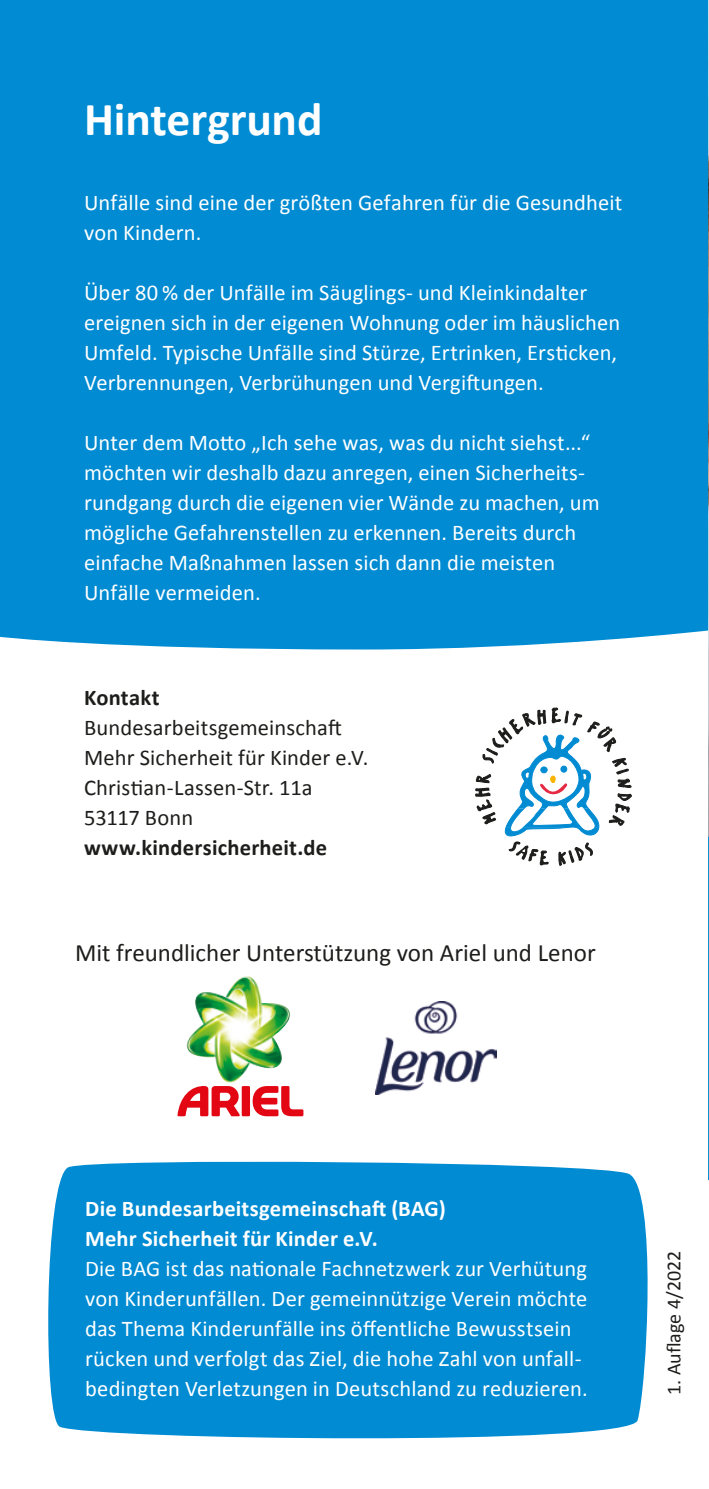
<style>
.page{position:relative;width:709px;height:1489px;background:#fff}
.page>*{position:absolute;margin:0;border:0;box-sizing:border-box;transform-origin:0 0}
.t1{font:700 47.5px "Calibri";letter-spacing:-.005em;color:#fff}
.t2{font:25px "Calibri";color:#1d1d1b}
.t3{font:22.5px/30px "Calibri";letter-spacing:.005em;color:#fff}
.t4{font:22.5px/30px "Calibri";letter-spacing:.005em;color:#1d1d1b}
.t5{font:700 22.5px/30px "Calibri";letter-spacing:.01em;color:#fff}
.t6{font:700 22.5px "Calibri";letter-spacing:.01em;color:#1d1d1b}
.t7{font:20px "Calibri";color:#1d1d1b}
</style>
<div class="page">
<svg style="left:708px;top:837px;width:1px;height:344px"></svg>
<img style="left:708px;top:0;width:1px;height:837px">
<div style="left:0;top:0;width:708px;height:649px;background:#008bd2"></div>
<div style="left:48px;top:1161px;width:600px;height:278px;background:#008bd2"></div>
<svg style="left:475px;top:707px;width:157px;height:158px"></svg>
<img style="left:375px;top:1001px;width:121px;height:93px">
<img style="left:186px;top:976px;width:104px;height:107px">
<svg style="left:177px;top:1086px;width:126px;height:30px"></svg>
<h1 class="t1" style="left:84px;top:86px;width:240px">Hintergrund</h1>
<p class="t3" style="left:84px;top:187px;width:539px">Unfälle sind eine der größten Gefahren für die Gesundheit von Kindern.</p>
<p class="t3" style="left:84px;top:277px;width:538px">Über 80 % der Unfälle im Säuglings- und Kleinkindalter ereignen sich in der eigenen Wohnung oder im häuslichen Umfeld. Typische Unfälle sind Stürze, Ertrinken, Ersticken, Verbrennungen, Verbrühungen und Vergiftungen.</p>
<p class="t3" style="left:84px;top:427px;width:517px">Unter dem Motto „Ich sehe was, was du nicht siehst...“ möchten wir deshalb dazu anregen, einen Sicherheits&shy;rundgang durch die eigenen vier Wände zu machen, um mögliche Gefahrenstellen zu erkennen. Bereits durch einfache Maßnahmen lassen sich dann die meisten Unfälle vermeiden.</p>
<p class="t6" style="left:84px;top:682px;width:77px">Kontakt</p>
<p class="t4" style="left:84px;top:712px;width:286px">Bundesarbeitsgemeinschaft<br>Mehr Sicherheit für Kinder e.V.<br>Christian-Lassen-Str. 11a<br>53117 Bonn</p>
<p class="t6" style="left:84px;top:832px;width:244px">www.kindersicherheit.de</p>
<p class="t2" style="left:75px;top:934px;width:522px">Mit freundlicher Unterstützung von Ariel und Lenor</p>
<p class="t5" style="left:85px;top:1192px;width:362px">Die Bundesarbeitsgemeinschaft (BAG)<br>Mehr Sicherheit für Kinder e.V.</p>
<p class="t3" style="left:85px;top:1252px;width:504px">Die BAG ist das nationale Fachnetzwerk zur Verhütung von Kinderunfällen. Der gemeinnützige Verein möchte das Thema Kinderunfälle ins öffentliche Bewusstsein rücken und verfolgt das Ziel, die hohe Zahl von unfall&shy;bedingten Verletzungen in Deutschland zu reduzieren.</p>
<p class="t7" style="left:660px;top:1394px;width:146px;rotate:-90deg">1. Auflage 4/2022</p>
</div>
